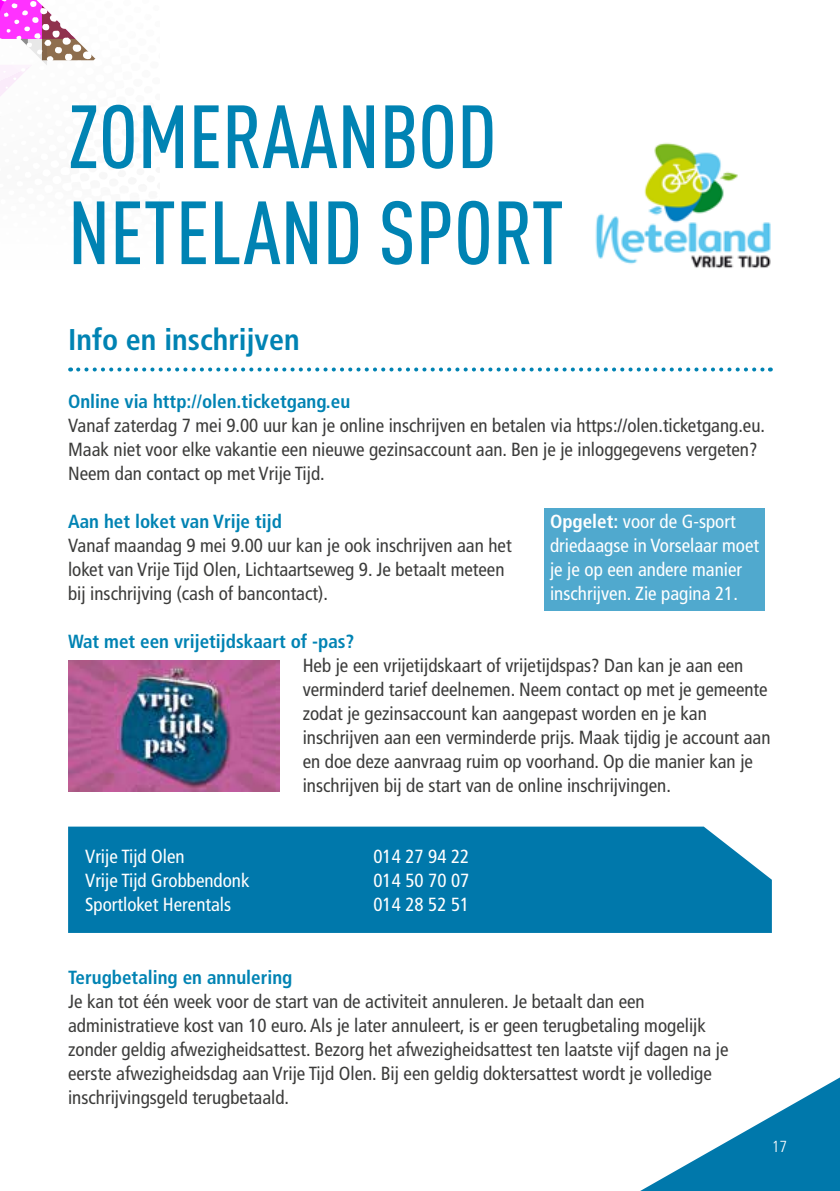
<style>
.page{position:relative;width:840px;height:1191px;background:#fff}
.page>*{position:absolute;margin:0;border:0;box-sizing:border-box;transform-origin:0 0}
.t1{font:500 88px/96px "DIN Cond";color:#0083b3}
.t2{font:700 condensed 30px "Frutiger";color:#0083b3}
.t3{font:condensed 19px/24px "Frutiger";color:#3c3c3b}
.t4{font:condensed 19px/24px "Frutiger";color:#fff}
.t5{font:700 condensed 19px "Frutiger";color:#0083b3}
.t6{font:300 condensed 16px "Frutiger";color:#fff}
.s1{font-weight:700}
</style>
<div class="page">
<svg style="left:0;top:0;width:96px;height:96px"></svg>
<svg style="left:78px;top:367px;width:692px;height:4px"></svg>
<img style="left:595px;top:142px;width:176px;height:127px">
<div style="left:68px;top:826px;width:703px;height:107px;background:#0078ab"></div>
<img style="left:68px;top:661px;width:212px;height:130px">
<div style="left:544px;top:508px;width:220px;height:102px;background:#50a9ce"></div>
<svg style="left:640px;top:1078px;width:199px;height:113px"></svg>
<h1 class="t1" style="left:68px;top:87px;width:497px">ZOMERAANBOD<br>NETELAND SPORT</h1>
<h2 class="t2" style="left:68px;top:322px;width:233px">Info en inschrijven</h2>
<p class="t5" style="left:68px;top:390px;width:283px">Online via http://olen.ticketgang.eu</p>
<p class="t3" style="left:68px;top:414px;width:695px">Vanaf zaterdag 7 mei 9.00 uur kan je online inschrijven en betalen via https://olen.ticketgang.eu.<br>Maak niet voor elke vakantie een nieuwe gezinsaccount aan. Ben je je inloggegevens vergeten?<br>Neem dan contact op met Vrije Tijd.</p>
<p class="t5" style="left:68px;top:510px;width:215px">Aan het loket van Vrije tijd</p>
<p class="t3" style="left:68px;top:534px;width:445px">Vanaf maandag 9 mei 9.00 uur kan je ook inschrijven aan het loket van Vrije Tijd Olen, Lichtaartseweg 9. Je betaalt meteen bij inschrijving (cash of bancontact).</p>
<p class="t5" style="left:68px;top:630px;width:288px">Wat met een vrijetijdskaart of -pas?</p>
<p class="t3" style="left:302px;top:654px;width:469px">Heb je een vrijetijdskaart of vrijetijdspas? Dan kan je aan een verminderd tarief deelnemen. Neem contact op met je gemeente zodat je gezinsaccount kan aangepast worden en je kan inschrijven aan een verminderde prijs. Maak tijdig je account aan en doe deze aanvraag ruim op voorhand. Op die manier kan je inschrijven bij de start van de online inschrijvingen.</p>
<p class="t4" style="left:549px;top:510px;width:210px"><span class="s1">Opgelet:</span> voor de G-sport driedaagse in Vorselaar moet je je op een andere manier inschrijven. Zie pagina 21.</p>
<p class="t4" style="left:85px;top:844px;width:101px">Vrije Tijd Olen</p>
<p class="t4" style="left:373px;top:844px;width:97px">014 27 94 22</p>
<p class="t4" style="left:85px;top:868px;width:166px">Vrije Tijd Grobbendonk</p>
<p class="t4" style="left:373px;top:868px;width:97px">014 50 70 07</p>
<p class="t4" style="left:85px;top:892px;width:147px">Sportloket Herentals</p>
<p class="t4" style="left:373px;top:892px;width:97px">014 28 52 51</p>
<p class="t5" style="left:68px;top:966px;width:226px">Terugbetaling en annulering</p>
<p class="t3" style="left:68px;top:989px;width:661px">Je kan tot één week voor de start van de activiteit annuleren. Je betaalt dan een administratieve kost van 10 euro. Als je later annuleert, is er geen terugbetaling mogelijk zonder geldig afwezigheidsattest. Bezorg het afwezigheidsattest ten laatste vijf dagen na je eerste afwezigheidsdag aan Vrije Tijd Olen. Bij een geldig doktersattest wordt je volledige inschrijvingsgeld terugbetaald.</p>
<p class="t6" style="left:771px;top:1137px;width:17px">17</p>
</div>
